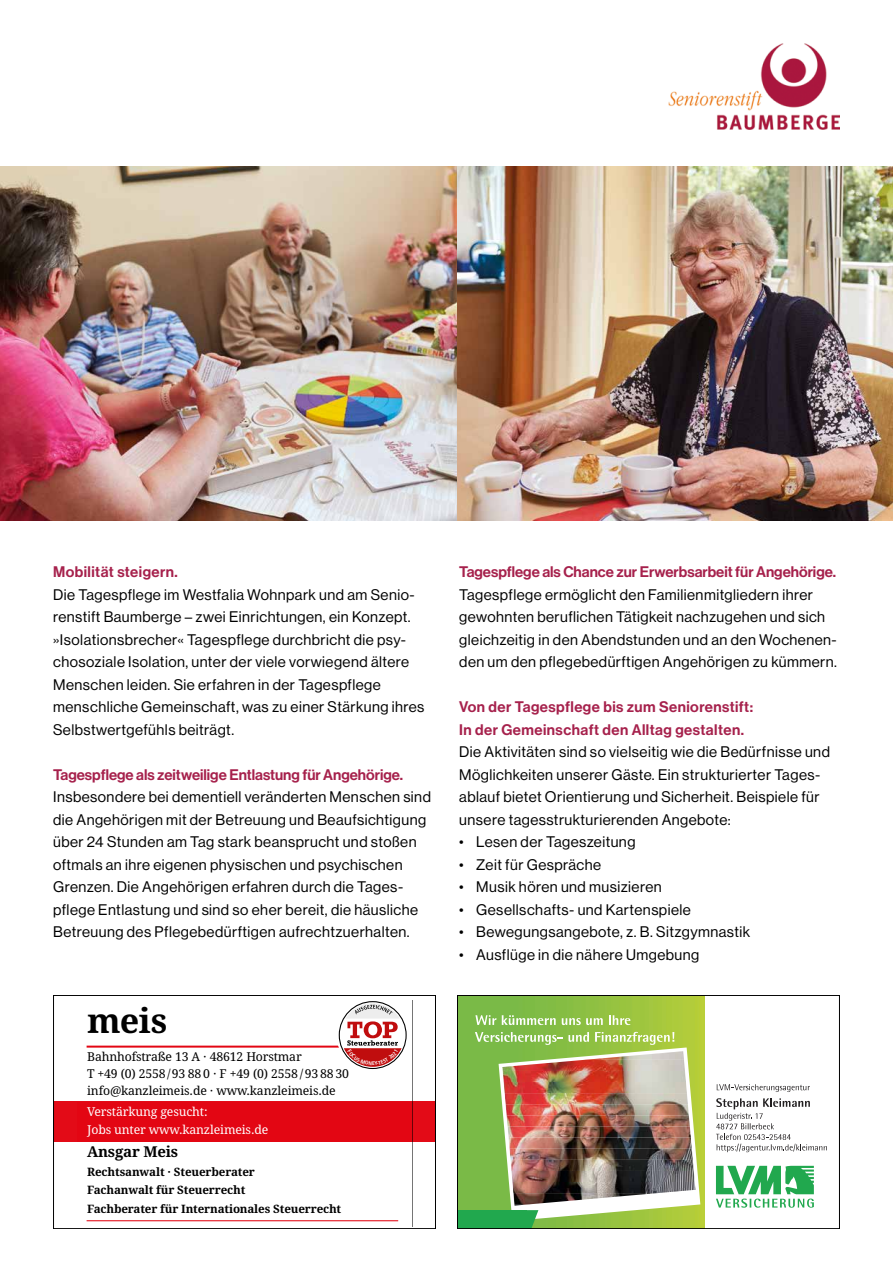
<style>
.page{position:relative;width:893px;height:1263px;background:#fff}
.page>*{position:absolute;margin:0;border:0;box-sizing:border-box;transform-origin:0 0}
.t1{font:700 33.3px "Droid Serif";color:#000}
.t2{font:15px/22.5px "N Haas Grotesk DS Pro 55 Rg";letter-spacing:.03em;color:#000}
.t3{font:15px "N Haas Grotesk DS Pro 65 Md";color:#a6214c}
.t4{font:15px/22.5px "N Haas Grotesk DS Pro 65 Md";letter-spacing:.03em;color:#a6214c}
.t5{font:700 14.7px "Droid Serif";letter-spacing:-.015em;color:#000}
.t6{font:12px/17.2px "Droid Serif";letter-spacing:-.015em;color:#000}
.t7{font:12px/17.2px "Droid Serif";letter-spacing:-.01em;color:#fff}
.t8{font:700 11.25px/18.6px "Droid Serif";letter-spacing:-.015em;color:#000}
</style>
<div class="page">
<img style="left:0;top:166px;width:457px;height:354px">
<img style="left:457px;top:166px;width:436px;height:354px">
<div style="left:53px;top:1102px;width:383px;height:40px;background:#e30b17"></div>
<svg style="left:77px;top:1045px;width:335px;height:177px"></svg>
<div style="left:53px;top:995px;width:383px;height:234px;border:1px solid #000"></div>
<img style="left:459px;top:997px;width:245px;height:230px">
<svg style="left:609px;top:1015px;width:21px;height:10px"></svg>
<svg style="left:562px;top:1018px;width:41px;height:7px"></svg>
<svg style="left:502px;top:1015px;width:54px;height:10px"></svg>
<svg style="left:475px;top:1015px;width:21px;height:10px"></svg>
<div style="left:457px;top:1210px;width:69px;height:19px;background:#21a84e"></div>
<img style="left:475px;top:1032px;width:225px;height:195px">
<svg style="left:717px;top:1084px;width:93px;height:8px"></svg>
<svg style="left:716px;top:1098px;width:111px;height:54px"></svg>
<svg style="left:716px;top:1166px;width:98px;height:42px"></svg>
<div style="left:457px;top:995px;width:383px;height:234px;border:1px solid #000"></div>
<img style="left:668px;top:44px;width:172px;height:85px">
<svg style="left:337px;top:1001px;width:72px;height:70px"></svg>
<p class="t4" style="left:53px;top:561px;width:126px">Mobilität steigern.</p>
<p class="t2" style="left:53px;top:583px;width:373px">Die Tagespflege im Westfalia Wohnpark und am Senio&shy;renstift Baumberge – zwei Einrichtungen, ein Konzept. »Isolationsbrecher« Tagespflege durchbricht die psy&shy;chosoziale Isolation, unter der viele vorwiegend ältere Menschen leiden. Sie erfahren in der Tagespflege menschliche Gemeinschaft, was zu einer Stärkung ihres Selbstwertgefühls beiträgt.</p>
<p class="t3" style="left:53px;top:766px;width:352px">Tagespflege als zeitweilige Entlastung für Angehörige.</p>
<p class="t2" style="left:53px;top:786px;width:379px">Insbesondere bei dementiell veränderten Menschen sind die Angehörigen mit der Betreuung und Beaufsichtigung über 24 Stunden am Tag stark beansprucht und stoßen oftmals an ihre eigenen physischen und psychischen Grenzen. Die Angehörigen erfahren durch die Tages&shy;pflege Entlastung und sind so eher bereit, die häusliche Betreuung des Pflegebedürftigen aufrechtzuerhalten.</p>
<h1 class="t1" style="left:87px;top:997px;width:82px">meis</h1>
<p class="t6" style="left:87px;top:1047px;width:263px">Bahnhofstraße 13 A · 48612 Horstmar<br>T +49 (0) 2558/93 88 0 · F +49 (0) 2558 /93 88 30 info@kanzleimeis.de · www.kanzleimeis.de</p>
<p class="t7" style="left:87px;top:1103px;width:183px">Verstärkung gesucht:<br>Jobs unter www.kanzleimeis.de</p>
<p class="t5" style="left:87px;top:1141px;width:93px">Ansgar Meis</p>
<p class="t8" style="left:87px;top:1162px;width:256px">Rechtsanwalt · Steuerberater<br>Fachanwalt für Steuerrecht<br>Fachberater für Internationales Steuerrecht</p>
<p class="t3" style="left:459px;top:563px;width:378px">Tagespflege als Chance zur Erwerbsarbeit für Angehörige.</p>
<p class="t2" style="left:459px;top:583px;width:379px">Tagespflege ermöglicht den Familienmitgliedern ihrer gewohnten beruflichen Tätigkeit nachzugehen und sich gleichzeitig in den Abendstunden und an den Wochenen&shy;den um den pflegebedürftigen Angehörigen zu kümmern.</p>
<p class="t4" style="left:459px;top:696px;width:295px">Von der Tagespflege bis zum Seniorenstift:<br>In der Gemeinschaft den Alltag gestalten.</p>
<p class="t2" style="left:459px;top:741px;width:372px">Die Aktivitäten sind so vielseitig wie die Bedürfnisse und Möglichkeiten unserer Gäste. Ein strukturierter Tages&shy;ablauf bietet Orientierung und Sicherheit. Beispiele für unsere tagesstrukturierenden Angebote:</p>
<p class="t2" style="left:459px;top:831px;width:178px">• Lesen der Tageszeitung</p>
<p class="t2" style="left:459px;top:853px;width:143px">• Zeit für Gespräche</p>
<p class="t2" style="left:459px;top:876px;width:204px">• Musik hören und musizieren</p>
<p class="t2" style="left:459px;top:898px;width:233px">• Gesellschafts- und Kartenspiele</p>
<p class="t2" style="left:459px;top:921px;width:292px">• Bewegungsangebote, z. B. Sitzgymnastik</p>
<p class="t2" style="left:459px;top:943px;width:241px">• Ausflüge in die nähere Umgebung</p>
</div>
